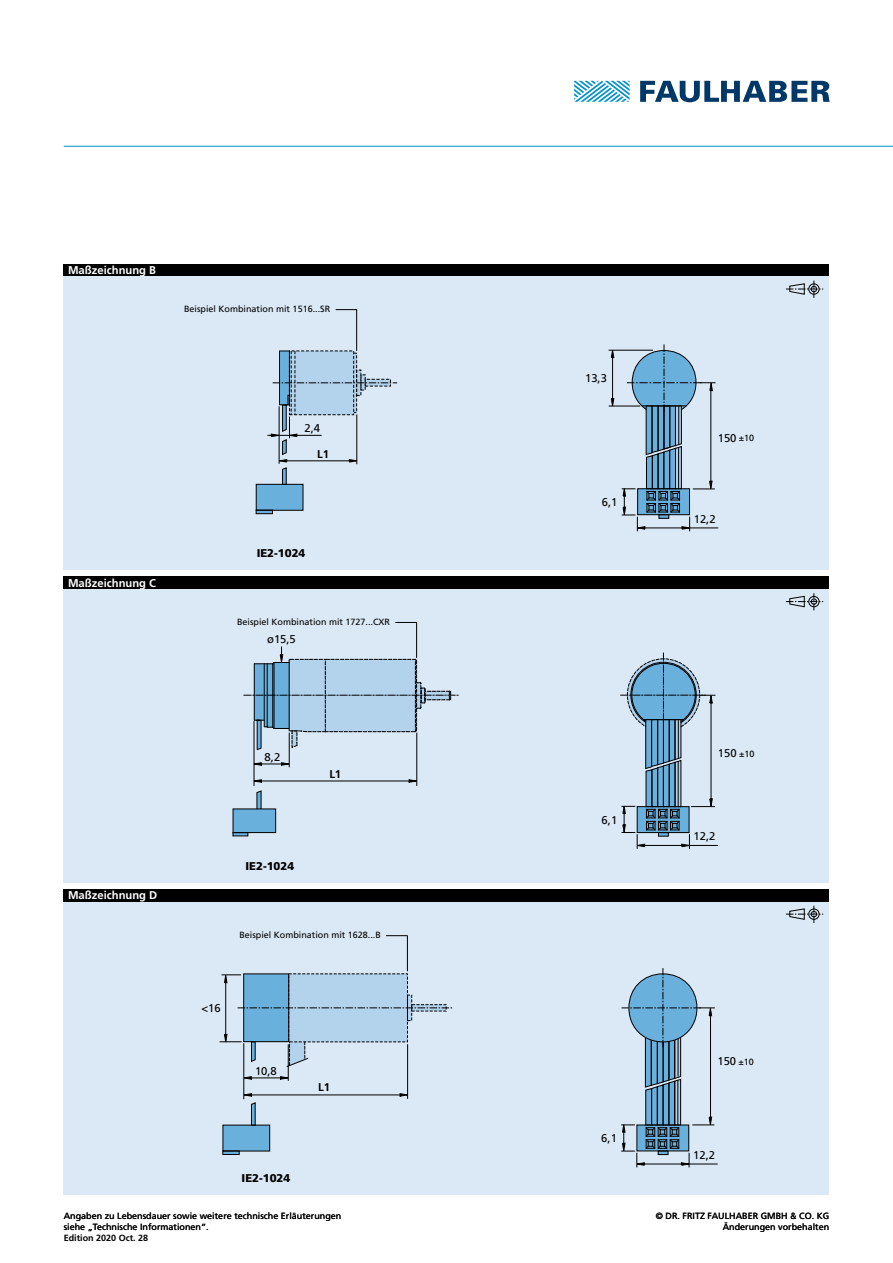
<style>
.page{position:relative;width:893px;height:1263px;background:#fff}
.page>*{position:absolute;margin:0;border:0;box-sizing:border-box;transform-origin:0 0}
.t1{font:11.25px "Frutiger LT";color:#000}
.t2{font:700 11.25px "Frutiger LT";color:#fff}
.t3{font:900 11.25px "Frutiger LT";color:#000}
.t4{font:700 11.25px "Frutiger LT";color:#000}
.t5{font:9px/10.8px "Frutiger LT";color:#000}
.t6{font:700 9px "Frutiger LT";color:#000}
.s1{font-size:9px}
</style>
<div class="page">
<svg style="left:574px;top:81px;width:56px;height:21px"></svg>
<svg style="left:640px;top:81px;width:190px;height:21px"></svg>
<div style="left:64px;top:901px;width:765px;height:294px;background:#dbe8f5"></div>
<div style="left:64px;top:264px;width:765px;height:12px;background:#000"></div>
<div style="left:64px;top:889px;width:765px;height:12px;background:#000"></div>
<div style="left:64px;top:276px;width:765px;height:294px;background:#dbe8f5"></div>
<div style="left:64px;top:589px;width:765px;height:293px;background:#dbe8f5"></div>
<div style="left:64px;top:576px;width:765px;height:13px;background:#000"></div>
<hr style="left:64px;top:146px;width:829px;height:1px;background:#0092d0">
<svg style="left:786px;top:281px;width:37px;height:17px"></svg>
<hr style="left:609px;top:350px;width:44px;height:1px;background:#000">
<hr style="left:609px;top:406px;width:31px;height:1px;background:#000">
<hr style="left:612px;top:355px;width:1px;height:45px;background:#000">
<svg style="left:611px;top:349px;width:3px;height:9px"></svg>
<svg style="left:611px;top:398px;width:3px;height:9px"></svg>
<svg style="left:256px;top:309px;width:141px;height:205px"></svg>
<hr style="left:642px;top:528px;width:76px;height:1px;background:#000">
<svg style="left:622px;top:344px;width:93px;height:187px"></svg>
<svg style="left:786px;top:593px;width:37px;height:17px"></svg>
<svg style="left:253px;top:762px;width:36px;height:4px"></svg>
<hr style="left:416px;top:733px;width:1px;height:53px;background:#000">
<hr style="left:257px;top:781px;width:158px;height:1px;background:#000">
<svg style="left:409px;top:779px;width:9px;height:4px"></svg>
<svg style="left:253px;top:779px;width:9px;height:4px"></svg>
<hr style="left:289px;top:733px;width:1px;height:34px;background:#000">
<hr style="left:254px;top:721px;width:1px;height:65px;background:#000">
<svg style="left:235px;top:790px;width:41px;height:46px"></svg>
<div style="left:233px;top:808px;width:43px;height:25px;border:1px solid #000"></div>
<div style="left:233px;top:832px;width:15px;height:4px;border:1px solid #000"></div>
<svg style="left:244px;top:622px;width:215px;height:129px"></svg>
<hr style="left:642px;top:845px;width:76px;height:1px;background:#000">
<svg style="left:620px;top:652px;width:95px;height:196px"></svg>
<svg style="left:786px;top:906px;width:37px;height:17px"></svg>
<hr style="left:250px;top:1078px;width:32px;height:1px;background:#000">
<svg style="left:243px;top:1076px;width:9px;height:3px"></svg>
<svg style="left:280px;top:1076px;width:8px;height:3px"></svg>
<hr style="left:407px;top:1044px;width:1px;height:54px;background:#000">
<hr style="left:248px;top:1095px;width:154px;height:1px;background:#000">
<svg style="left:400px;top:1093px;width:9px;height:3px"></svg>
<svg style="left:243px;top:1093px;width:9px;height:3px"></svg>
<hr style="left:288px;top:1044px;width:1px;height:36px;background:#000">
<hr style="left:244px;top:1043px;width:1px;height:56px;background:#000">
<svg style="left:223px;top:1102px;width:47px;height:51px"></svg>
<div style="left:222px;top:1150px;width:18px;height:5px;border:1px solid #000"></div>
<svg style="left:220px;top:935px;width:233px;height:132px"></svg>
<hr style="left:642px;top:1164px;width:75px;height:1px;background:#000">
<svg style="left:621px;top:968px;width:94px;height:199px"></svg>
<p class="t2" style="left:68px;top:263px;width:90px">Maßzeichnung B</p>
<p class="t5" style="left:184px;top:304px;width:148px">Beispiel Kombination mit 1516...SR</p>
<p class="t2" style="left:68px;top:576px;width:90px">Maßzeichnung C</p>
<p class="t2" style="left:68px;top:888px;width:91px">Maßzeichnung D</p>
<p class="t1" style="left:305px;top:421px;width:17px">2,4</p>
<p class="t4" style="left:317px;top:447px;width:13px">L1</p>
<p class="t3" style="left:257px;top:546px;width:50px">IE2-1024</p>
<p class="t5" style="left:237px;top:617px;width:155px">Beispiel Kombination mit 1727...CXR</p>
<p class="t1" style="left:267px;top:632px;width:30px">ø15,5</p>
<p class="t1" style="left:265px;top:750px;width:17px">8,2</p>
<p class="t4" style="left:329px;top:767px;width:13px">L1</p>
<p class="t3" style="left:245px;top:859px;width:50px">IE2-1024</p>
<p class="t5" style="left:239px;top:930px;width:143px">Beispiel Kombination mit 1628...B</p>
<p class="t1" style="left:201px;top:1001px;width:21px">&lt;16</p>
<p class="t1" style="left:255px;top:1064px;width:23px">10,8</p>
<p class="t4" style="left:318px;top:1080px;width:13px">L1</p>
<p class="t3" style="left:242px;top:1171px;width:50px">IE2-1024</p>
<p class="t1" style="left:585px;top:371px;width:23px">13,3</p>
<p class="t1" style="left:602px;top:496px;width:17px">6,1</p>
<p class="t1" style="left:718px;top:431px;width:38px">150 <span class="s1">±10</span></p>
<p class="t1" style="left:694px;top:512px;width:23px">12,2</p>
<p class="t1" style="left:602px;top:813px;width:17px">6,1</p>
<p class="t1" style="left:718px;top:747px;width:38px">150 <span class="s1">±10</span></p>
<p class="t1" style="left:694px;top:830px;width:23px">12,2</p>
<p class="t1" style="left:601px;top:1132px;width:17px">6,1</p>
<p class="t1" style="left:717px;top:1054px;width:38px">150 <span class="s1">±10</span></p>
<p class="t1" style="left:693px;top:1148px;width:23px">12,2</p>
<p class="t5" style="left:64px;top:1210px;width:279px">Angaben zu Lebensdauer sowie weitere technische Erläuterungen siehe „Technische Informationen“.</p>
<p class="t5" style="left:656px;top:1210px;width:175px;text-align:right">© DR. FRITZ FAULHABER GMBH &amp; CO. KG<br>Änderungen vorbehalten</p>
<p class="t6" style="left:64px;top:1233px;width:86px">Edition 2020 Oct. 28</p>
</div>
